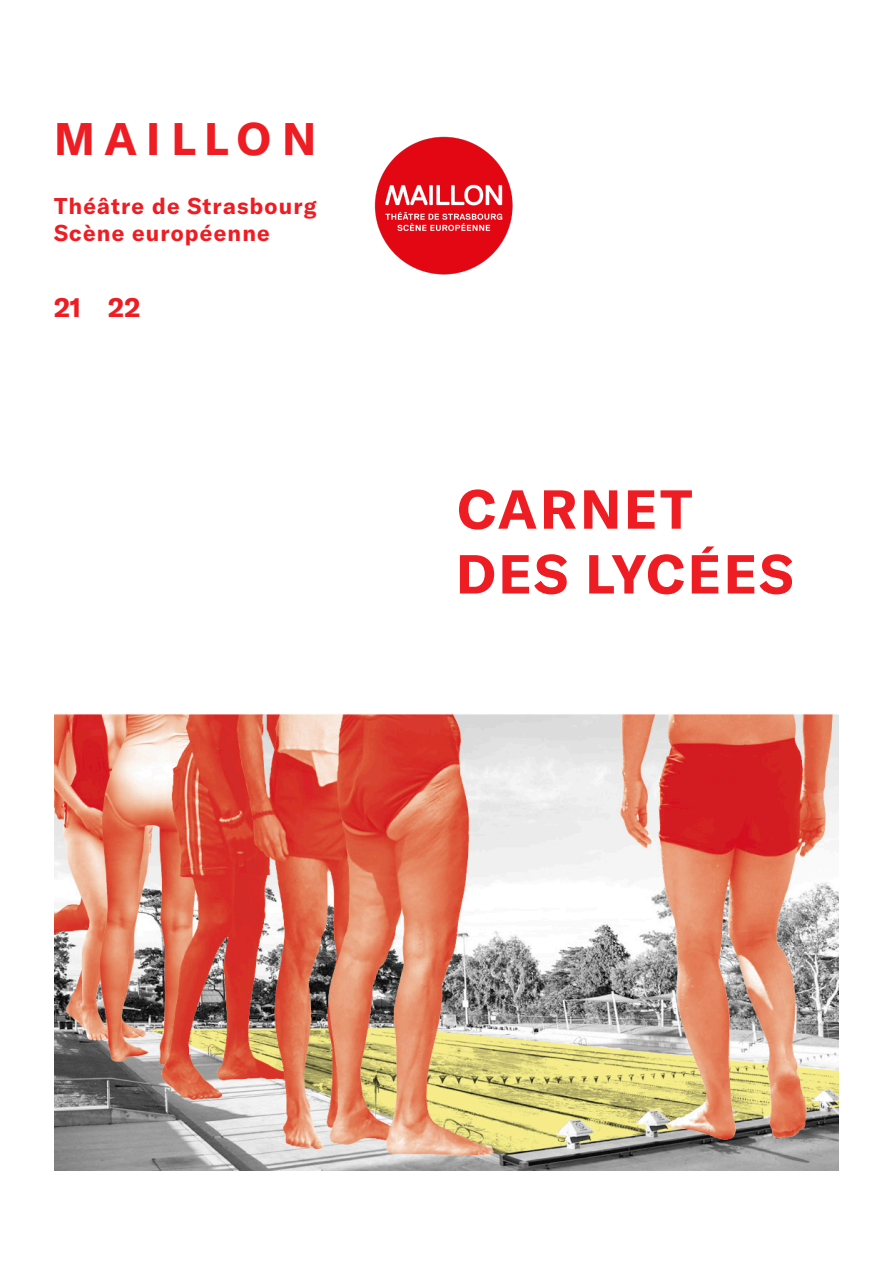
<style>
.page{position:relative;width:893px;height:1263px;background:#fff}
.page>*{position:absolute;margin:0;border:0;box-sizing:border-box;transform-origin:0 0}
.REAL{font:700 54px/64.8px "GT America";letter-spacing:.05em;color:#ee1d23}
.t1{font:700 45px "GT America";color:#ee1d23}
.t2{font:700 27px "GT America";color:#ee1d23}
.REAL-2{font:700 22.5px "GT America";letter-spacing:.05em;color:#ee1d23}
</style>
<div class="page">
<img style="left:374px;top:136px;width:139px;height:139px">
<img style="left:54px;top:714px;width:785px;height:457px">
<p class="t1" style="left:54px;top:111px;width:264px">M A I L L O N</p>
<p class="REAL-2" style="left:54px;top:192px;width:264px">Théâtre de Strasbourg</p>
<p class="REAL-2" style="left:54px;top:219px;width:217px">Scène européenne</p>
<p class="t2" style="left:54px;top:291px;width:88px">21 22</p>
<p class="REAL" style="left:456px;top:476px;width:339px">CARNET<br>DES LYCÉES</p>
</div>
